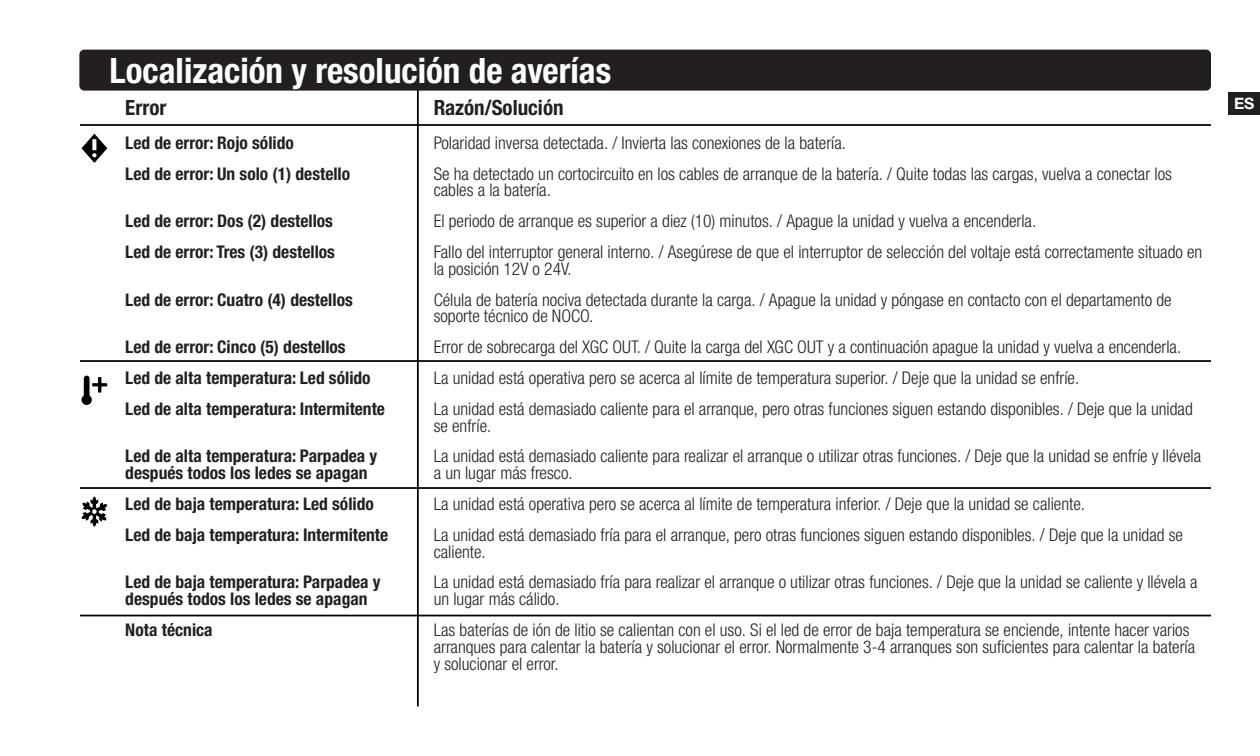
<style>
.page{position:relative;width:1260px;height:756px;background:#fff}
.page>*{position:absolute;margin:0;border:0;box-sizing:border-box;transform-origin:0 0}
.t1{font:700 condensed 35px "Helvetica Neue LTW1 G";color:#fff}
.t2{font:700 condensed 21px "Helvetica Neue LTW1 G";color:#231f20}
.t3{font:300 condensed 17.5px/16.8px "Helvetica Neue LTW1 G";color:#231f20}
.t4{font:700 condensed 17.5px/16.8px "Helvetica Neue LTW1 G";color:#231f20}
.t5{font:700 15.75px "Helvetica Neue LT Std";color:#fff}
</style>
<div class="page">
<hr style="left:80px;top:124px;width:1131px;height:2px;background:#000">
<hr style="left:80px;top:360px;width:1131px;height:2px;background:#000">
<hr style="left:80px;top:487px;width:1131px;height:2px;background:#000">
<hr style="left:417px;top:88px;width:2px;height:618px;background:#000">
<div style="left:79px;top:50px;width:1132px;height:41px;background:#231f20;border-radius:5px"></div>
<svg style="left:81px;top:376px;width:26px;height:29px"></svg>
<svg style="left:81px;top:496px;width:26px;height:31px"></svg>
<svg style="left:81px;top:134px;width:26px;height:29px"></svg>
<hr style="left:80px;top:615px;width:1131px;height:1px;background:#000">
<div style="left:1228px;top:92px;width:32px;height:23px;background:#231f20"></div>
<p class="t1" style="left:110px;top:49px;width:503px">Localización y resolución de averías</p>
<p class="t2" style="left:125px;top:95px;width:43px">Error</p>
<p class="t2" style="left:434px;top:95px;width:131px">Razón/Solución</p>
<p class="t4" style="left:125px;top:134px;width:170px">Led de error: Rojo sólido</p>
<p class="t4" style="left:125px;top:165px;width:226px">Led de error: Un solo (1) destello</p>
<p class="t4" style="left:125px;top:213px;width:209px">Led de error: Dos (2) destellos</p>
<p class="t4" style="left:125px;top:244px;width:211px">Led de error: Tres (3) destellos</p>
<p class="t4" style="left:125px;top:291px;width:229px">Led de error: Cuatro (4) destellos</p>
<p class="t4" style="left:125px;top:339px;width:222px">Led de error: Cinco (5) destellos</p>
<p class="t4" style="left:125px;top:370px;width:247px">Led de alta temperatura: Led sólido</p>
<p class="t4" style="left:125px;top:400px;width:261px">Led de alta temperatura: Intermitente</p>
<p class="t4" style="left:125px;top:448px;width:254px">Led de alta temperatura: Parpadea y después todos los ledes se apagan</p>
<p class="t4" style="left:125px;top:496px;width:250px">Led de baja temperatura: Led sólido</p>
<p class="t4" style="left:125px;top:526px;width:264px">Led de baja temperatura: Intermitente</p>
<p class="t4" style="left:125px;top:574px;width:257px">Led de baja temperatura: Parpadea y después todos los ledes se apagan</p>
<p class="t4" style="left:125px;top:622px;width:89px">Nota técnica</p>
<p class="t3" style="left:434px;top:134px;width:414px">Polaridad inversa detectada. / Invierta las conexiones de la batería.</p>
<p class="t3" style="left:434px;top:165px;width:740px">Se ha detectado un cortocircuito en los cables de arranque de la batería. / Quite todas las cargas, vuelva a conectar los cables a la batería.</p>
<p class="t3" style="left:434px;top:213px;width:604px">El periodo de arranque es superior a diez (10) minutos. / Apague la unidad y vuelva a encenderla.</p>
<p class="t3" style="left:434px;top:244px;width:770px">Fallo del interruptor general interno. / Asegúrese de que el interruptor de selección del voltaje está correctamente situado en la posición 12V o 24V.</p>
<p class="t3" style="left:434px;top:291px;width:739px">Célula de batería nociva detectada durante la carga. / Apague la unidad y póngase en contacto con el departamento de soporte técnico de NOCO.</p>
<p class="t3" style="left:434px;top:339px;width:749px">Error de sobrecarga del XGC OUT. / Quite la carga del XGC OUT y a continuación apague la unidad y vuelva a encenderla.</p>
<p class="t3" style="left:434px;top:370px;width:647px">La unidad está operativa pero se acerca al límite de temperatura superior. / Deje que la unidad se enfríe.</p>
<p class="t3" style="left:434px;top:400px;width:761px">La unidad está demasiado caliente para el arranque, pero otras funciones siguen estando disponibles. / Deje que la unidad se enfríe.</p>
<p class="t3" style="left:434px;top:448px;width:769px">La unidad está demasiado caliente para realizar el arranque o utilizar otras funciones. / Deje que la unidad se enfríe y llévela a un lugar más fresco.</p>
<p class="t3" style="left:434px;top:496px;width:653px">La unidad está operativa pero se acerca al límite de temperatura inferior. / Deje que la unidad se caliente.</p>
<p class="t3" style="left:434px;top:526px;width:751px">La unidad está demasiado fría para el arranque, pero otras funciones siguen estando disponibles. / Deje que la unidad se caliente.</p>
<p class="t3" style="left:434px;top:574px;width:765px">La unidad está demasiado fría para realizar el arranque o utilizar otras funciones. / Deje que la unidad se caliente y llévela a un lugar más cálido.</p>
<p class="t3" style="left:434px;top:622px;width:763px">Las baterías de ión de litio se calientan con el uso. Si el led de error de baja temperatura se enciende, intente hacer varios arranques para calentar la batería y solucionar el error. Normalmente 3-4 arranques son suficientes para calentar la batería y solucionar el error.</p>
<p class="t5" style="left:1234px;top:93px;width:22px">ES</p>
</div>
